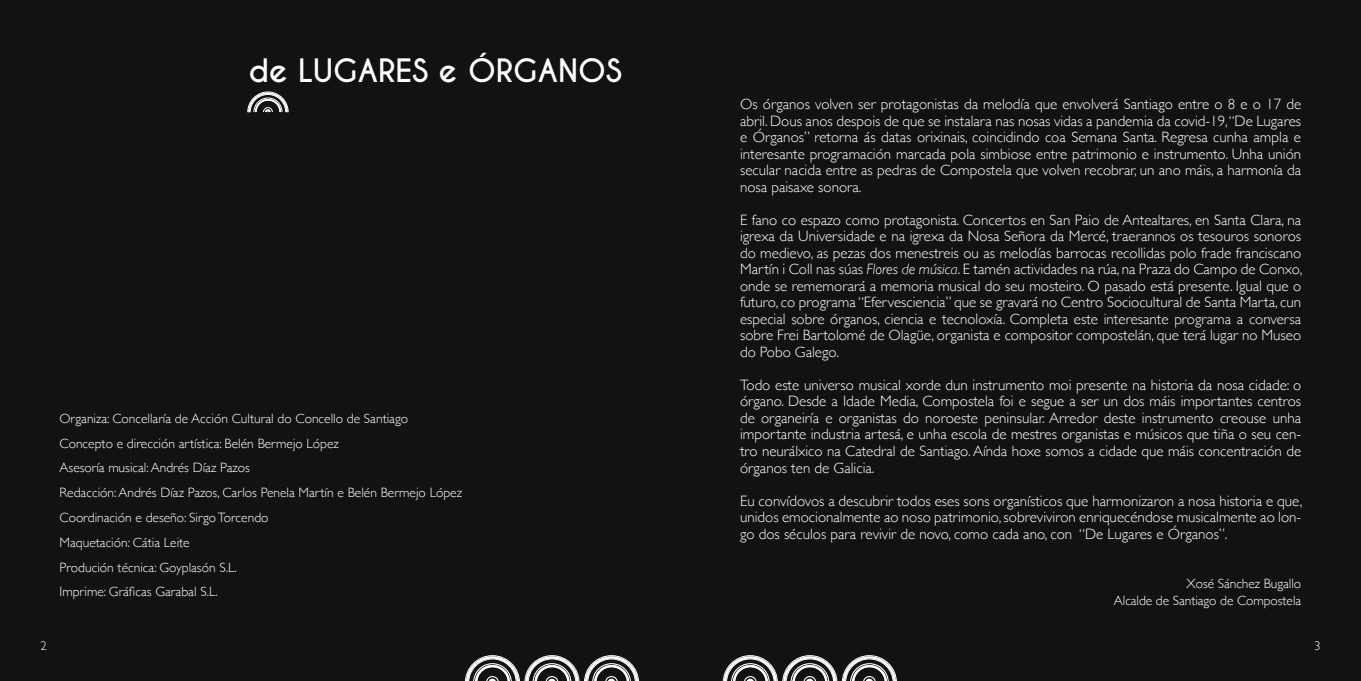
<style>
.page{position:relative;width:1361px;height:681px;background:#fff}
.page>*{position:absolute;margin:0;border:0;box-sizing:border-box;transform-origin:0 0}
.t1{font:700 30.15px "Caviar Dreams";color:#fff}
.t2{font:300 15px/16.5px "Gill Sans";color:#fff;text-align:justify}
.t3{font:300 13.5px/24.8px "Gill Sans";color:#fff;text-align:right}
.t4{font:300 12.75px "Gill Sans";color:#fff}
.s1{font-style:italic}
</style>
<div class="page">
<div style="left:680px;top:0;width:681px;height:680px;background:#121212"></div>
<svg style="left:722px;top:655px;width:175px;height:25px"></svg>
<div style="left:0;top:0;width:680px;height:680px;background:#121212"></div>
<svg style="left:464px;top:655px;width:175px;height:26px"></svg>
<svg style="left:247px;top:91px;width:42px;height:22px"></svg>
<h1 class="t1" style="left:248px;top:53px;width:375px">de LUGARES e ÓRGANOS</h1>
<p class="t3" style="left:60px;top:405px;width:404px;text-align:left">Organiza: Concellaría de Acción Cultural do Concello de Santiago Concepto e dirección artística: Belén Bermejo López<br>Asesoría musical: Andrés Díaz Pazos<br>Redacción: Andrés Díaz Pazos, Carlos Penela Martín e Belén Bermejo López Coordinación e deseño: Sirgo Torcendo<br>Maquetación: Cátia Leite<br>Produción técnica: Goyplasón S.L.<br>Imprime: Gráficas Garabal S.L.</p>
<p class="t2" style="left:740px;top:95px;width:563px">Os órganos volven ser protagonistas da melodía que envolverá Santiago entre o 8 e o 17 de abril. Dous anos despois de que se instalara nas nosas vidas a pandemia da covid-19,“De Lugares e Órganos” retorna ás datas orixinais, coincidindo coa Semana Santa. Regresa cunha ampla e interesante programación marcada pola simbiose entre patrimonio e instrumento. Unha unión secular nacida entre as pedras de Compostela que volven recobrar, un ano máis, a harmonía da nosa paisaxe sonora.</p>
<p class="t2" style="left:740px;top:211px;width:564px">E fano co espazo como protagonista. Concertos en San Paio de Antealtares, en Santa Clara, na igrexa da Universidade e na igrexa da Nosa Señora da Mercé, traerannos os tesouros sonoros do medievo, as pezas dos menestreis ou as melodías barrocas recollidas polo frade franciscano Martín i Coll nas súas <span class="s1">Flores de música</span>. E tamén actividades na rúa, na Praza do Campo de Conxo, onde se rememorará a memoria musical do seu mosteiro. O pasado está presente. Igual que o futuro, co programa “Efervesciencia” que se gravará no Centro Sociocultural de Santa Marta, cun especial sobre órganos, ciencia e tecnoloxía. Completa este interesante programa a conversa sobre Frei Bartolomé de Olagüe, organista e compositor compostelán, que terá lugar no Museo do Pobo Galego.</p>
<p class="t2" style="left:740px;top:376px;width:563px">Todo este universo musical xorde dun instrumento moi presente na historia da nosa cidade: o órgano. Desde a Idade Media, Compostela foi e segue a ser un dos máis importantes centros de organeiría e organistas do noroeste peninsular. Arredor deste instrumento creouse unha importante industria artesá, e unha escola de mestres organistas e músicos que tiña o seu cen&shy;tro neurálxico na Catedral de Santiago. Aínda hoxe somos a cidade que máis concentración de órganos ten de Galicia.</p>
<p class="t2" style="left:740px;top:491px;width:564px">Eu convídovos a descubrir todos eses sons organísticos que harmonizaron a nosa historia e que, unidos emocionalmente ao noso patrimonio, sobreviviron enriquecéndose musicalmente ao lon&shy;go dos séculos para revivir de novo, como cada ano, con “De Lugares e Órganos”.</p>
<p class="t3" style="left:1114px;top:574px;width:189px;line-height:16.5px">Xosé Sánchez Bugallo<br>Alcalde de Santiago de Compostela</p>
<p class="t4" style="left:40px;top:635px;width:8px">2</p>
<p class="t4" style="left:1314px;top:635px;width:8px">3</p>
</div>
